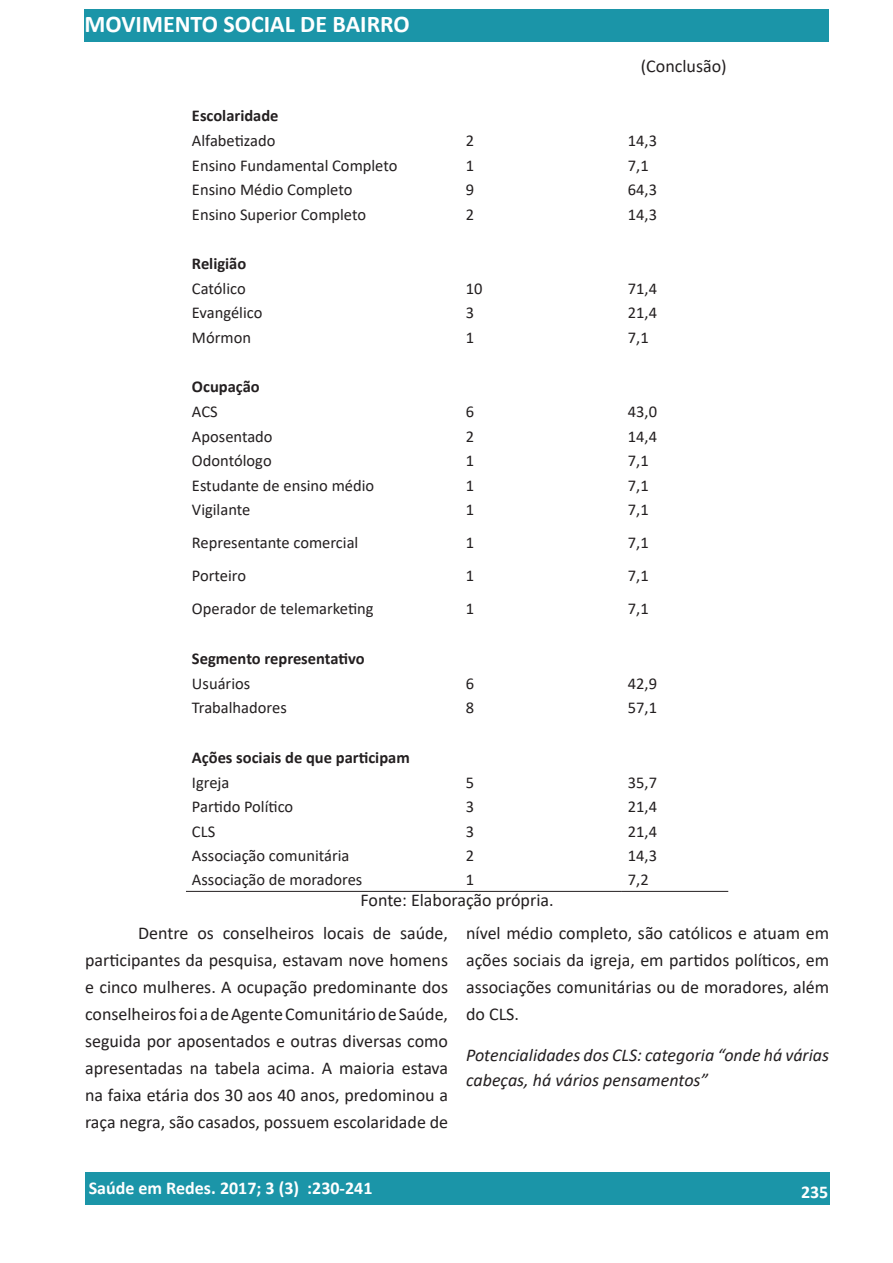
<style>
.page{position:relative;width:893px;height:1263px;background:#fff}
.page>*{position:absolute;margin:0;border:0;box-sizing:border-box;transform-origin:0 0}
.t1{font:700 24px "Calibri";color:#fff}
.t2{font:18px/27px "Calibri";color:#231f20;text-align:justify}
.t3{font:italic 18px/25.5px "Calibri";color:#231f20}
.t4{font:700 18px "Calibri";color:#fff}
.t5{font:16.5px/33.2px "Calibri";color:#231f20;text-align:justify}
.t6{font:700 16.5px "Calibri";color:#231f20}
</style>
<div class="page">
<div style="left:85px;top:1172px;width:744px;height:33px;background:#1b95a8"></div>
<div style="left:85px;top:9px;width:744px;height:33px;background:#1b95a8"></div>
<hr style="left:186px;top:891px;width:274px;height:1px;background:#231f20">
<hr style="left:460px;top:891px;width:162px;height:1px;background:#231f20">
<hr style="left:622px;top:891px;width:106px;height:1px;background:#231f20">
<h1 class="t1" style="left:85px;top:7px;width:327px">MOVIMENTO SOCIAL DE BAIRRO</h1>
<p class="t2" style="left:641px;top:52px;width:87px">(Conclusão)</p>
<p class="t6" style="left:192px;top:104px;width:88px">Escolaridade</p>
<p class="t5" style="left:192px;top:124px;width:85px">Alfabetizado</p>
<p class="t5" style="left:466px;top:124px;width:10px">2</p>
<p class="t5" style="left:628px;top:124px;width:31px">14,3</p>
<p class="t5" style="left:192px;top:148px;width:207px">Ensino Fundamental Completo</p>
<p class="t5" style="left:466px;top:148px;width:10px">1</p>
<p class="t5" style="left:628px;top:148px;width:22px">7,1</p>
<p class="t5" style="left:192px;top:173px;width:162px">Ensino Médio Completo</p>
<p class="t5" style="left:466px;top:173px;width:10px">9</p>
<p class="t5" style="left:628px;top:173px;width:31px">64,3</p>
<p class="t5" style="left:192px;top:197px;width:176px">Ensino Superior Completo</p>
<p class="t5" style="left:466px;top:197px;width:10px">2</p>
<p class="t5" style="left:628px;top:197px;width:31px">14,3</p>
<p class="t6" style="left:192px;top:252px;width:56px">Religião</p>
<p class="t5" style="left:192px;top:272px;width:55px">Católico</p>
<p class="t5" style="left:466px;top:272px;width:18px">10</p>
<p class="t5" style="left:628px;top:272px;width:31px">71,4</p>
<p class="t5" style="left:192px;top:296px;width:72px">Evangélico</p>
<p class="t5" style="left:466px;top:296px;width:10px">3</p>
<p class="t5" style="left:628px;top:296px;width:31px">21,4</p>
<p class="t5" style="left:192px;top:320px;width:61px">Mórmon</p>
<p class="t5" style="left:466px;top:320px;width:10px">1</p>
<p class="t5" style="left:628px;top:320px;width:22px">7,1</p>
<p class="t6" style="left:192px;top:375px;width:69px">Ocupação</p>
<p class="t5" style="left:192px;top:395px;width:27px">ACS</p>
<p class="t5" style="left:466px;top:395px;width:10px">6</p>
<p class="t5" style="left:628px;top:395px;width:31px">43,0</p>
<p class="t5" style="left:192px;top:419px;width:82px">Aposentado</p>
<p class="t5" style="left:466px;top:419px;width:10px">2</p>
<p class="t5" style="left:628px;top:419px;width:31px">14,4</p>
<p class="t5" style="left:192px;top:444px;width:81px">Odontólogo</p>
<p class="t5" style="left:466px;top:444px;width:10px">1</p>
<p class="t5" style="left:628px;top:444px;width:22px">7,1</p>
<p class="t5" style="left:192px;top:468px;width:184px">Estudante de ensino médio</p>
<p class="t5" style="left:466px;top:468px;width:10px">1</p>
<p class="t5" style="left:628px;top:468px;width:22px">7,1</p>
<p class="t5" style="left:192px;top:492px;width:183px;text-align:left">Vigilante<br>Representante comercial<br>Porteiro<br>Operador de telemarketing</p>
<p class="t5" style="left:466px;top:492px;width:10px">1<br>1<br>1<br>1</p>
<p class="t5" style="left:628px;top:492px;width:22px">7,1<br>7,1<br>7,1<br>7,1</p>
<p class="t6" style="left:192px;top:647px;width:174px">Segmento representativo</p>
<p class="t5" style="left:192px;top:666px;width:60px">Usuários</p>
<p class="t5" style="left:466px;top:666px;width:10px">6</p>
<p class="t5" style="left:628px;top:666px;width:31px">42,9</p>
<p class="t5" style="left:192px;top:691px;width:96px">Trabalhadores</p>
<p class="t5" style="left:466px;top:691px;width:10px">8</p>
<p class="t5" style="left:628px;top:691px;width:31px">57,1</p>
<p class="t6" style="left:192px;top:745px;width:219px">Ações sociais de que participam</p>
<p class="t5" style="left:192px;top:765px;width:39px">Igreja</p>
<p class="t5" style="left:466px;top:765px;width:10px">5</p>
<p class="t5" style="left:628px;top:765px;width:31px">35,7</p>
<p class="t5" style="left:192px;top:790px;width:103px">Partido Político</p>
<p class="t5" style="left:466px;top:790px;width:10px">3</p>
<p class="t5" style="left:628px;top:790px;width:31px">21,4</p>
<p class="t5" style="left:192px;top:814px;width:25px">CLS</p>
<p class="t5" style="left:466px;top:814px;width:10px">3</p>
<p class="t5" style="left:628px;top:814px;width:31px">21,4</p>
<p class="t5" style="left:192px;top:838px;width:159px">Associação comunitária</p>
<p class="t5" style="left:466px;top:838px;width:10px">2</p>
<p class="t5" style="left:628px;top:838px;width:31px">14,3</p>
<p class="t5" style="left:192px;top:863px;width:172px">Associação de moradores</p>
<p class="t5" style="left:466px;top:863px;width:10px">1</p>
<p class="t5" style="left:628px;top:863px;width:22px">7,2</p>
<p class="t2" style="left:361px;top:886px;width:195px">Fonte: Elaboração própria.</p>
<p class="t2" style="left:85px;top:919px;width:365px;text-indent:53px">Dentre os conselheiros locais de saúde, participantes da pesquisa, estavam nove homens e cinco mulheres. A ocupação predominante dos conselheiros foi a de Agente Comunitário de Saúde, seguida por aposentados e outras diversas como apresentadas na tabela acima. A maioria estava na faixa etária dos 30 aos 40 anos, predominou a raça negra, são casados, possuem escolaridade de</p>
<p class="t2" style="left:466px;top:919px;width:365px">nível médio completo, são católicos e atuam em ações sociais da igreja, em partidos políticos, em associações comunitárias ou de moradores, além do CLS.</p>
<p class="t3" style="left:466px;top:1041px;width:365px">Potencialidades dos CLS: categoria “onde há várias cabeças, há vários pensamentos”</p>
<p class="t4" style="left:89px;top:1175px;width:285px">Saúde em Redes. 2017; 3 (3) :230-241</p>
<p class="t4" style="left:801px;top:1179px;width:29px">235</p>
</div>
